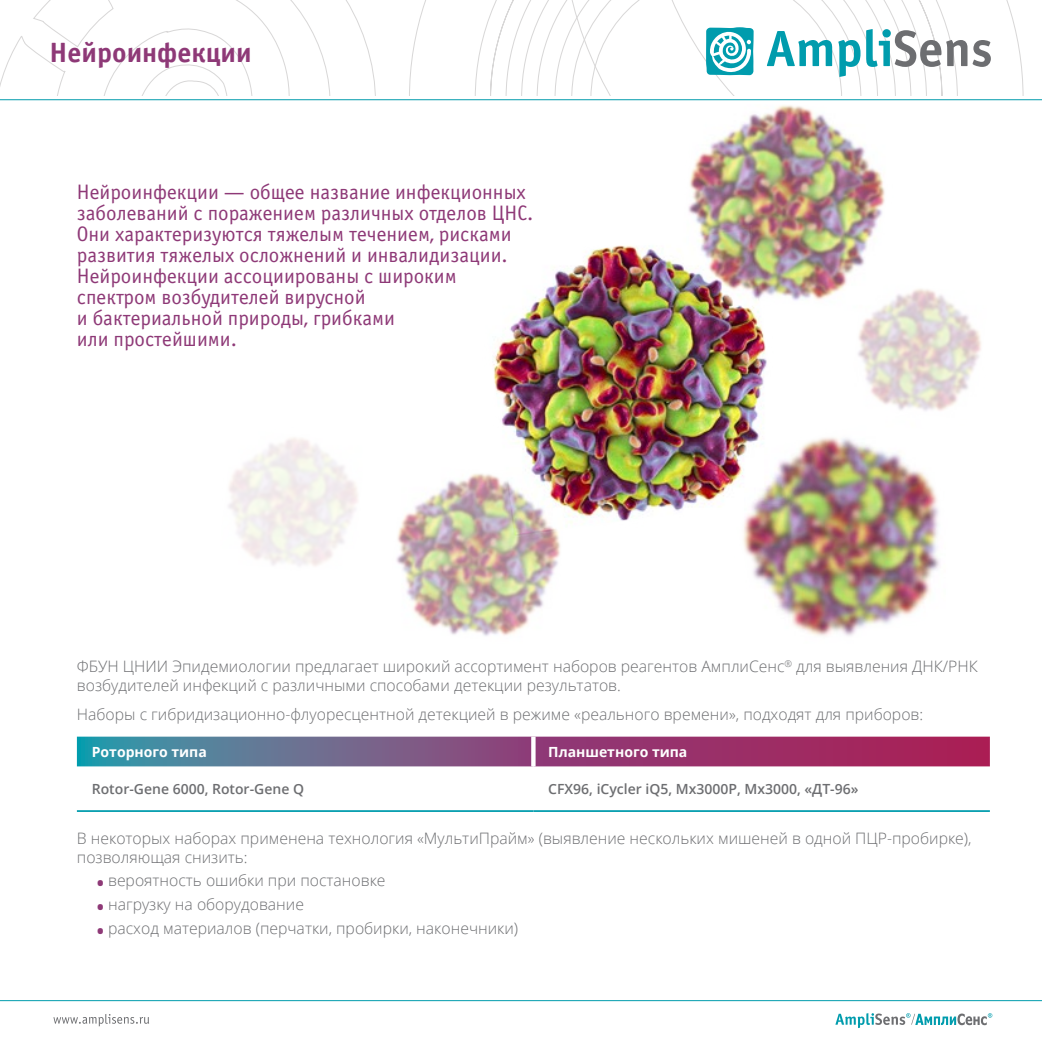
<style>
.page{position:relative;width:1042px;height:1042px;background:#fff}
.page>*{position:absolute;margin:0;border:0;box-sizing:border-box;transform-origin:0 0}
.t1{font:700 28px "Officina Sans C";color:#8e3977}
.t2{font:21px/21px "Officina Sans C";color:#8e3977}
.t3{font:300 15.75px/18.9px "Open Sans";color:#6d6e71}
.t4{font:600 14px "Open Sans";color:#6d6e71}
.t5{font:700 14px "Open Sans";color:#fff}
.s1{font-weight:700;font-size:19.25px;color:#8e3977}
</style>
<div class="page">
<svg style="left:0;top:0;width:376px;height:95px"></svg>
<svg style="left:409px;top:0;width:151px;height:95px"></svg>
<svg style="left:560px;top:0;width:80px;height:95px"></svg>
<svg style="left:672px;top:0;width:352px;height:95px"></svg>
<svg style="left:835px;top:1013px;width:157px;height:15px"></svg>
<hr style="left:0;top:1000px;width:1042px;height:1px;background:#009cad">
<hr style="left:0;top:99px;width:1042px;height:1px;background:#009cad">
<svg style="left:53px;top:1014px;width:96px;height:12px"></svg>
<img style="left:228px;top:105px;width:753px;height:531px">
<svg style="left:77px;top:736px;width:913px;height:30px;background:#83517e"></svg>
<hr style="left:77px;top:810px;width:456px;height:2px;background:#009cad">
<hr style="left:533px;top:810px;width:457px;height:2px;background:#009cad">
<svg style="left:531px;top:736px;width:4px;height:30px"></svg>
<h1 class="t1" style="left:50px;top:37px;width:204px">Нейроинфекции</h1>
<p class="t2" style="left:77px;top:182px;width:458px">Нейроинфекции — общее название инфекционных заболеваний с поражением различных отделов ЦНС.<br>Они характеризуются тяжелым течением, рисками развития тяжелых осложнений и инвалидизации.<br>Нейроинфекции ассоциированы с широким спектром возбудителей вирусной<br>и бактериальной природы, грибками<br>или простейшими.</p>
<p class="t3" style="left:77px;top:656px;width:902px">ФБУН ЦНИИ Эпидемиологии предлагает широкий ассортимент наборов реагентов АмплиСенс<sup>®</sup> для выявления ДНК/РНК возбудителей инфекций с различными способами детекции результатов.</p>
<p class="t3" style="left:77px;top:704px;width:848px">Наборы c гибридизационно-флуоресцентной детекцией в режиме «реального времени», подходят для приборов:</p>
<p class="t5" style="left:92px;top:742px;width:117px">Роторного типа</p>
<p class="t5" style="left:548px;top:742px;width:141px">Планшетного типа</p>
<p class="t4" style="left:92px;top:779px;width:214px">Rotor-Gene 6000, Rotor-Gene Q</p>
<p class="t4" style="left:548px;top:779px;width:312px">CFX96, iCycler iQ5, Mx3000P, Mx3000, «ДТ-96»</p>
<p class="t3" style="left:77px;top:828px;width:896px">В некоторых наборах применена технология «МультиПрайм» (выявление нескольких мишеней в одной ПЦР-пробирке), позволяющая снизить:</p>
<p class="t3" style="left:97px;top:871px;width:290px"><span class="s1">•</span> вероятность ошибки при постановке</p>
<p class="t3" style="left:97px;top:895px;width:209px"><span class="s1">•</span> нагрузку на оборудование</p>
<p class="t3" style="left:97px;top:918px;width:423px"><span class="s1">•</span> расход материалов (перчатки, пробирки, наконечники)</p>
</div>
